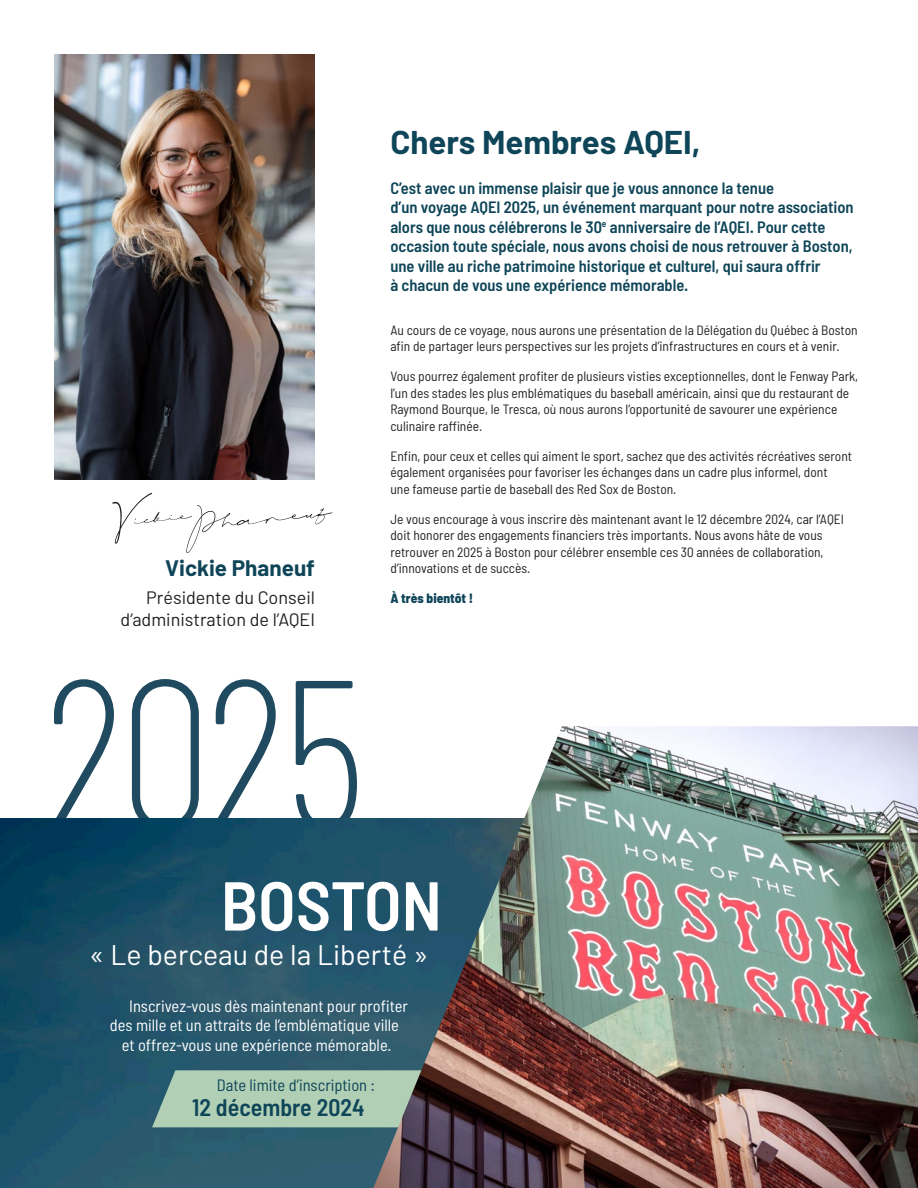
<style>
.page{position:relative;width:918px;height:1188px;background:#fff}
.page>*{position:absolute;margin:0;border:0;box-sizing:border-box;transform-origin:0 0}
.t1{font:600 semi-condensed 69px "Barlow";color:#fff}
.t2{font:700 33px "Barlow";color:#0e4558}
.t3{font:28.5px "Barlow";color:#fff}
.t4{font:600 semi-condensed 24px "Barlow";color:#0e4558}
.t5{font:700 22.5px "Barlow";color:#0e4558}
.t6{font:18px/21.6px "Barlow";color:#231f20;text-align:right}
.t7{font:600 semi-condensed 16.5px/19.5px "Barlow";color:#0e4558}
.t8{font:semi-condensed 16.5px "Barlow";color:#fff}
.t9{font:semi-condensed 16.5px "Barlow";color:#0e4558}
.t10{font:semi-condensed 13.5px/16.5px "Barlow";color:#231f20}
.t11{font:800 semi-condensed 13.5px "Barlow";color:#0e4558}
</style>
<div class="page">
<svg style="left:54px;top:679px;width:60px;height:139px"></svg>
<svg style="left:132px;top:679px;width:67px;height:139px"></svg>
<svg style="left:216px;top:679px;width:60px;height:139px"></svg>
<svg style="left:296px;top:681px;width:61px;height:137px"></svg>
<img style="left:54px;top:54px;width:261px;height:426px">
<img style="left:0;top:818px;width:373px;height:370px">
<svg style="left:112px;top:492px;width:220px;height:61px"></svg>
<svg style="left:152px;top:1070px;width:221px;height:57px"></svg>
<img style="left:373px;top:726px;width:545px;height:462px">
<p class="t5" style="left:165px;top:554px;width:151px">Vickie Phaneuf</p>
<p class="t6" style="left:120px;top:586px;width:196px">Présidente du Conseil d’administration de l’AQEI</p>
<p class="t2" style="left:390px;top:122px;width:312px">Chers Membres AQEI,</p>
<p class="t7" style="left:390px;top:178px;width:465px">C’est avec un immense plaisir que je vous annonce la tenue<br>d’un voyage AQEI 2025, un événement marquant pour notre association alors que nous célébrerons le 30<sup>e</sup> anniversaire de l’AQEI. Pour cette occasion toute spéciale, nous avons choisi de nous retrouver à Boston, une ville au riche patrimoine historique et culturel, qui saura offrir<br>à chacun de vous une expérience mémorable.</p>
<p class="t10" style="left:390px;top:322px;width:469px">Au cours de ce voyage, nous aurons une présentation de la Délégation du Québec à Boston afin de partager leurs perspectives sur les projets d’infrastructures en cours et à venir.</p>
<p class="t10" style="left:390px;top:368px;width:469px">Vous pourrez également profiter de plusieurs visties exceptionnelles, dont le Fenway Park, l’un des stades les plus emblématiques du baseball américain, ainsi que du restaurant de Raymond Bourque, le Tresca, où nous aurons l’opportunité de savourer une expérience culinaire raffinée.</p>
<p class="t10" style="left:390px;top:448px;width:463px">Enfin, pour ceux et celles qui aiment le sport, sachez que des activités récréatives seront également organisées pour favoriser les échanges dans un cadre plus informel, dont<br>une fameuse partie de baseball des Red Sox de Boston.</p>
<p class="t10" style="left:390px;top:511px;width:455px">Je vous encourage à vous inscrire dès maintenant avant le 12 décembre 2024, car l’AQEI doit honorer des engagements financiers très importants. Nous avons hâte de vous retrouver en 2025 à Boston pour célébrer ensemble ces 30 années de collaboration, d’innovations et de succès.</p>
<p class="t11" style="left:390px;top:590px;width:84px">À très bientôt !</p>
<p class="t1" style="left:221px;top:863px;width:223px">BOSTON</p>
<p class="t3" style="left:89px;top:937px;width:341px">« Le berceau de la Liberté »</p>
<p class="t8" style="left:129px;top:996px;width:280px">Inscrivez-vous dès maintenant pour profiter</p>
<p class="t8" style="left:110px;top:1015px;width:291px">des mille et un attraits de l’emblématique ville</p>
<p class="t8" style="left:122px;top:1035px;width:271px">et offrez-vous une expérience mémorable.</p>
<p class="t9" style="left:217px;top:1075px;width:160px">Date limite d’inscription :</p>
<p class="t4" style="left:192px;top:1093px;width:174px">12 décembre 2024</p>
</div>
